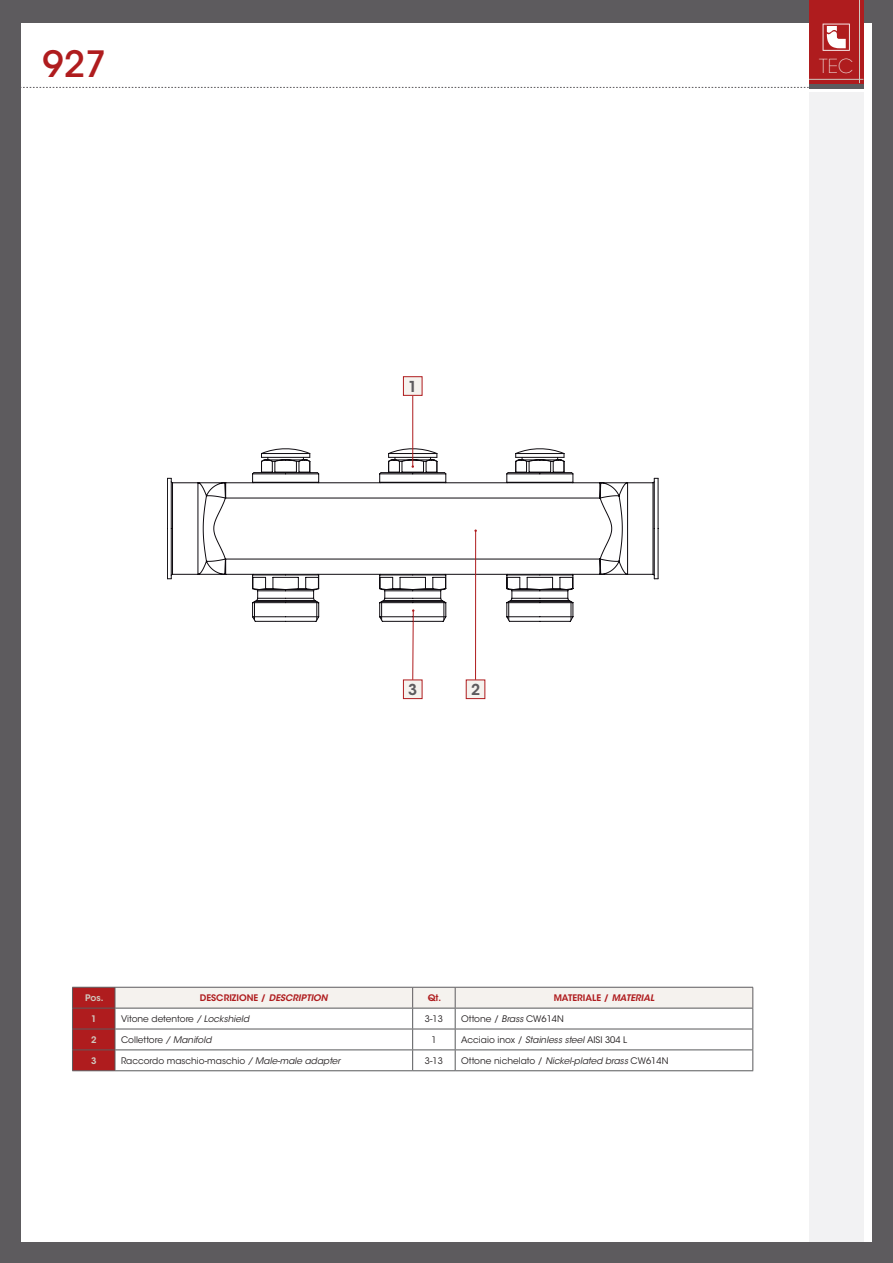
<style>
.page{position:relative;width:893px;height:1263px;background:#5d5b5e}
.page>*{position:absolute;margin:0;border:0;box-sizing:border-box;transform-origin:0 0}
.t1{font:500 36px "ITC Avant Garde Std";color:#af1c1e}
.t2{font:200 19.2px "ITC Avant Garde Std";color:#f5f2ee}
.t3{font:600 15px "ITC Avant Garde Std";color:#5d5b5e}
.t4{font:9px "ITC Avant Garde Std";color:#231f20}
.t5{font:600 9px "ITC Avant Garde Std";color:#af1c1e}
.t6{font:600 9px "ITC Avant Garde Std";color:#d0c9c0}
.s1{font-style:italic}
</style>
<div class="page">
<div style="left:21px;top:23px;width:851px;height:1219px;background:#fff"></div>
<div style="left:809px;top:0;width:54px;height:83px;background:#af1c1e"></div>
<svg style="left:823px;top:24px;width:27px;height:27px"></svg>
<hr style="left:809px;top:79px;width:54px;height:1px;background:#d0c9c0">
<hr style="left:859px;top:0;width:1px;height:83px;background:#d0c9c0">
<hr style="left:809px;top:84px;width:54px;height:4px;background:#5d5b5e">
<div style="left:809px;top:93px;width:54px;height:1149px;background:#f2f2f3"></div>
<svg style="left:21px;top:87px;width:788px;height:1px"></svg>
<svg style="left:72px;top:987px;width:682px;height:84px"></svg>
<hr style="left:72px;top:1070px;width:43px;height:1px;background:#5d5b5e">
<svg style="left:254px;top:449px;width:318px;height:172px"></svg>
<svg style="left:167px;top:453px;width:491px;height:167px"></svg>
<hr style="left:412px;top:396px;width:1px;height:71px;background:#af1c1e">
<div style="left:403px;top:377px;width:19px;height:18px;background:#f5f2ee"></div>
<div style="left:403px;top:376px;width:19px;height:20px;border:1px solid #af1c1e"></div>
<hr style="left:475px;top:531px;width:1px;height:149px;background:#af1c1e">
<div style="left:466px;top:680px;width:19px;height:19px;background:#f5f2ee"></div>
<div style="left:466px;top:680px;width:19px;height:19px;border:1px solid #af1c1e"></div>
<svg style="left:412px;top:609px;width:2px;height:71px"></svg>
<div style="left:403px;top:680px;width:19px;height:19px;background:#f5f2ee"></div>
<div style="left:403px;top:680px;width:19px;height:19px;border:1px solid #af1c1e"></div>
<p class="t1" style="left:43px;top:41px;width:65px">927</p>
<h2 class="t2" style="left:819px;top:55px;width:36px">TEC</h2>
<p class="t3" style="left:408px;top:377px;width:11px">1</p>
<p class="t3" style="left:408px;top:680px;width:11px">3</p>
<p class="t3" style="left:471px;top:680px;width:11px">2</p>
<p class="t6" style="left:85px;top:992px;width:20px">Pos.</p>
<p class="t5" style="left:200px;top:992px;width:129px">DESCRIZIONE / <span class="s1">DESCRIPTION</span></p>
<p class="t5" style="left:428px;top:992px;width:15px">Qt.</p>
<p class="t5" style="left:554px;top:992px;width:102px">MATERIALE / <span class="s1">MATERIAL</span></p>
<p class="t6" style="left:91px;top:1013px;width:7px">1</p>
<p class="t4" style="left:121px;top:1013px;width:130px">Vitone detentore <span class="s1">/ Lockshield</span></p>
<p class="t4" style="left:425px;top:1013px;width:19px">3-13</p>
<p class="t4" style="left:461px;top:1013px;width:104px">Ottone / <span class="s1">Brass</span> CW614N</p>
<p class="t6" style="left:91px;top:1034px;width:7px">2</p>
<p class="t4" style="left:121px;top:1034px;width:92px">Collettore <span class="s1">/ Manifold</span></p>
<p class="t4" style="left:431px;top:1034px;width:7px">1</p>
<p class="t4" style="left:461px;top:1034px;width:168px">Acciaio inox / <span class="s1">Stainless steel</span> AISI 304 L</p>
<p class="t6" style="left:91px;top:1055px;width:7px">3</p>
<p class="t4" style="left:121px;top:1055px;width:221px">Raccordo maschio-maschio <span class="s1">/ Male-male adapter</span></p>
<p class="t4" style="left:425px;top:1055px;width:19px">3-13</p>
<p class="t4" style="left:461px;top:1055px;width:209px">Ottone nichelato / <span class="s1">Nickel-plated brass</span> CW614N</p>
</div>
